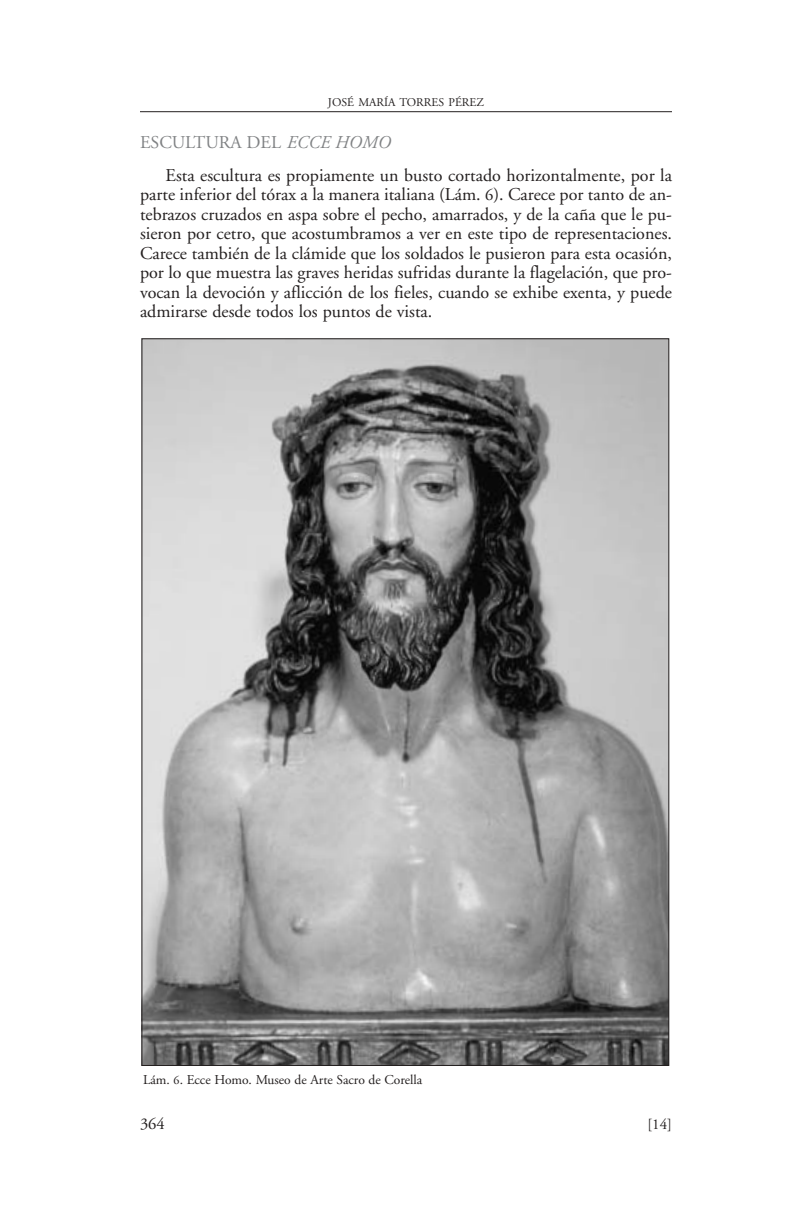
<style>
.page{position:relative;width:789px;height:1206px;background:#fff}
.page>*{position:absolute;margin:0;border:0;box-sizing:border-box;transform-origin:0 0}
.t1{font:18px/19.5px "Adobe Garamond";color:#231f1f}
.t2{font:16.5px "Adobe Garamond";color:#231f1f}
.t3{font:15px "Adobe Garamond";color:#231f1f}
.t4{font:13.5px "Adobe Garamond";color:#231f1f}
.t5{font:11.85px "Adobe Garamond";color:#231f1f}
.s1{color:#808284}
.s2{font-style:italic;color:#808284}
.s3{font-size:16.5px}
.s4{font-size:12px}
</style>
<div class="page">
<hr style="left:140px;top:111px;width:531px;height:1px;background:#231f1f">
<img style="left:143px;top:340px;width:524px;height:724px">
<p class="t5" style="left:328px;top:98px;width:157px">JOSÉ MARÍA TORRES PÉREZ</p>
<p class="t1" style="left:165px;top:128px;width:507px;line-height:32.7px;text-indent:-26px"><span class="s1">ESCULTURA DEL</span> <span class="s2">ECCE HOMO<br></span>Esta escultura es propiamente un busto cortado horizontalmente, por la</p>
<p class="t1" style="left:140px;top:186px;width:533px;text-align:justify">parte inferior del tórax a la manera italiana (Lám. <span class="s3">6</span>). Carece por tanto de an&shy;tebrazos cruzados en aspa sobre el pecho, amarrados, y de la caña que le pu&shy;sieron por cetro, que acostumbramos a ver en este tipo de representaciones.<br>Carece también de la clámide que los soldados le pusieron para esta ocasión, por lo que muestra las graves heridas sufridas durante la flagelación, que pro&shy;vocan la devoción y aflicción de los fieles, cuando se exhibe exenta, y puede admirarse desde todos los puntos de vista.</p>
<p class="t4" style="left:143px;top:1074px;width:281px">Lám. <span class="s4">6</span>. Ecce Homo. Museo de Arte Sacro de Corella</p>
<p class="t2" style="left:140px;top:1117px;width:26px">364</p>
<p class="t3" style="left:647px;top:1118px;width:26px">[14]</p>
</div>
